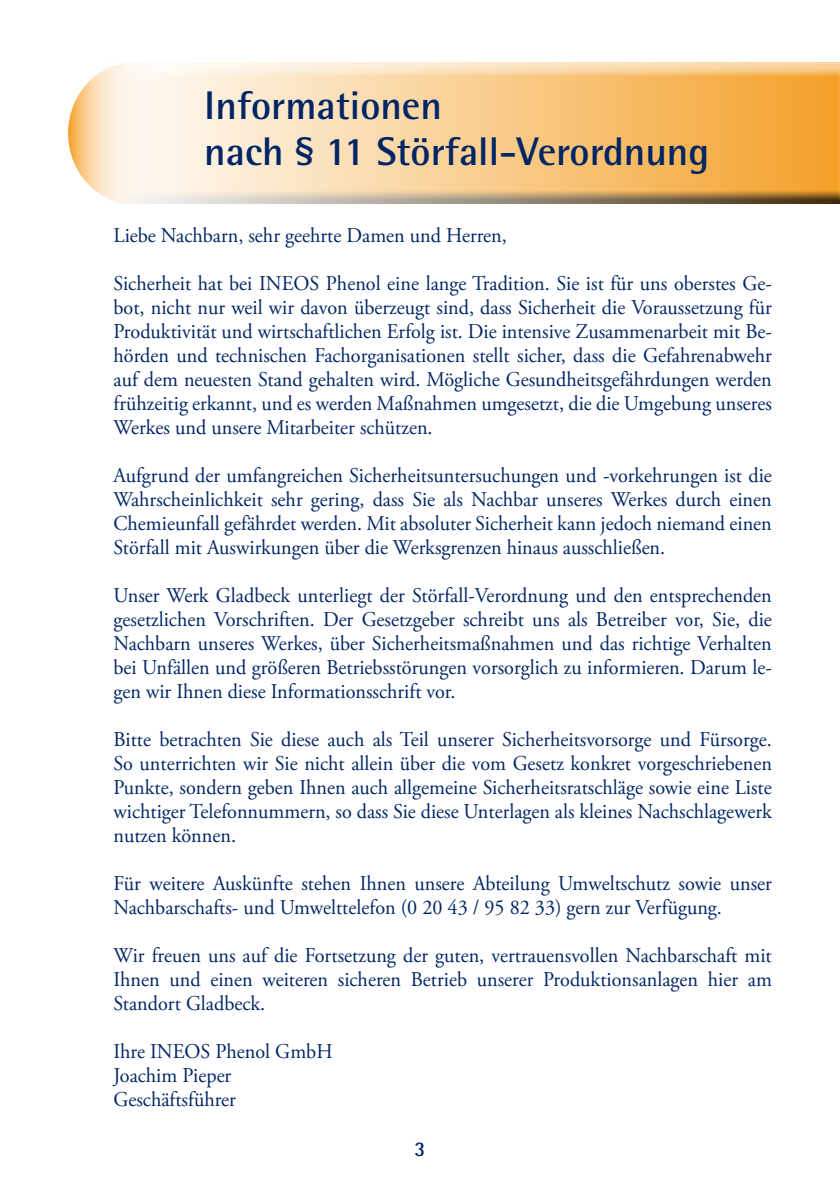
<style>
.page{position:relative;width:840px;height:1191px;background:#fff}
.page>*{position:absolute;margin:0;border:0;box-sizing:border-box;transform-origin:0 0}
.t1{font:700 40px/46px "Rotis Semi Sans";color:#002565}
.t2{font:21px/24px "Adobe Garamond Pro";color:#002565;text-align:justify;scale:.96 1}
.t3{font:700 21px "Rotis Semi Sans";color:#002565;scale:.96 1}
</style>
<div class="page">
<div style="left:105px;top:60px;width:734px;height:139px;background:#fff;opacity:.75"></div>
<div style="left:105px;top:63px;width:734px;height:143px;background:#000;opacity:.75"></div>
<svg style="left:68px;top:62px;width:132px;height:142px;background:#fbecd7"></svg>
<h1 class="t1" style="left:204px;top:82px;width:506px">Informationen<br>nach § 11 Störfall-Verordnung</h1>
<p class="t2" style="left:113px;top:224px;width:411px">Liebe Nachbarn, sehr geehrte Damen und Herren,</p>
<p class="t2" style="left:113px;top:272px;width:687px">Sicherheit hat bei INEOS Phenol eine lange Tradition. Sie ist für uns oberstes Ge&shy;bot, nicht nur weil wir davon überzeugt sind, dass Sicherheit die Voraussetzung für Produktivität und wirtschaftlichen Erfolg ist. Die intensive Zusammenarbeit mit Be&shy;hörden und technischen Fachorganisationen stellt sicher, dass die Gefahrenabwehr auf dem neuesten Stand gehalten wird. Mögliche Gesundheitsgefährdungen werden frühzeitig erkannt, und es werden Maßnahmen umgesetzt, die die Umgebung unseres Werkes und unsere Mitarbeiter schützen.</p>
<p class="t2" style="left:113px;top:464px;width:687px">Aufgrund der umfangreichen Sicherheitsuntersuchungen und -vorkehrungen ist die Wahrscheinlichkeit sehr gering, dass Sie als Nachbar unseres Werkes durch einen Chemieunfall gefährdet werden. Mit absoluter Sicherheit kann jedoch niemand einen Störfall mit Auswirkungen über die Werksgrenzen hinaus ausschließen.</p>
<p class="t2" style="left:113px;top:584px;width:687px">Unser Werk Gladbeck unterliegt der Störfall-Verordnung und den entsprechenden gesetzlichen Vorschriften. Der Gesetzgeber schreibt uns als Betreiber vor, Sie, die Nachbarn unseres Werkes, über Sicherheitsmaßnahmen und das richtige Verhalten bei Unfällen und größeren Betriebsstörungen vorsorglich zu informieren. Darum le&shy;gen wir Ihnen diese Informationsschrift vor.</p>
<p class="t2" style="left:113px;top:728px;width:687px">Bitte betrachten Sie diese auch als Teil unserer Sicherheitsvorsorge und Fürsorge.<br>So unterrichten wir Sie nicht allein über die vom Gesetz konkret vorgeschriebenen Punkte, sondern geben Ihnen auch allgemeine Sicherheitsratschläge sowie eine Liste wichtiger Telefonnummern, so dass Sie diese Unterlagen als kleines Nachschlagewerk nutzen können.</p>
<p class="t2" style="left:113px;top:872px;width:687px">Für weitere Auskünfte stehen Ihnen unsere Abteilung Umweltschutz sowie unser<br>Nachbarschafts- und Umwelttelefon (0 20 43 / 95 82 33) gern zur Verfügung.</p>
<p class="t2" style="left:113px;top:944px;width:687px">Wir freuen uns auf die Fortsetzung der guten, vertrauensvollen Nachbarschaft mit Ihnen und einen weiteren sicheren Betrieb unserer Produktionsanlagen hier am Standort Gladbeck.</p>
<p class="t2" style="left:113px;top:1040px;width:229px;text-align:left">Ihre INEOS Phenol GmbH<br>Joachim Pieper<br>Geschäftsführer</p>
<p class="t3" style="left:414px;top:1135px;width:13px">3</p>
</div>
